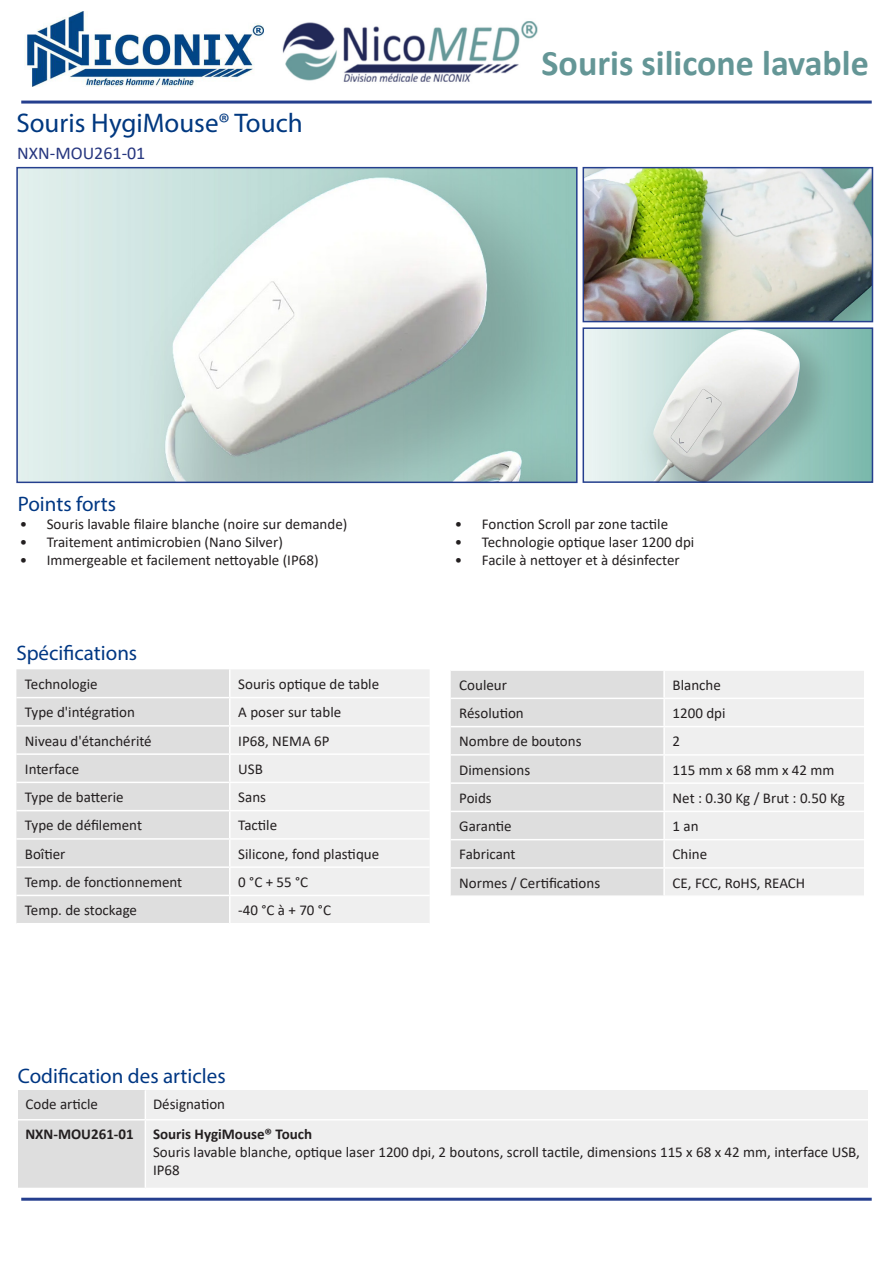
<style>
.page{position:relative;width:893px;height:1263px;background:#fff}
.page>*{position:absolute;margin:0;border:0;box-sizing:border-box;transform-origin:0 0}
.t1{font:700 36px "Calibri";color:#649696}
.t2{font:27px "Myriad Pro";color:#003880}
.t3{font:21px "Myriad Pro";color:#003783}
.t4{font:18px "Calibri";color:#26367f}
.t5{font:15px/18px "Calibri";color:#231f20}
.t6{font:700 15px "Calibri";color:#231f20}
</style>
<div class="page">
<hr style="left:21px;top:1198px;width:851px;height:3px;background:#253f8e">
<hr style="left:21px;top:101px;width:851px;height:3px;background:#253f8e">
<img style="left:586px;top:170px;width:284px;height:149px">
<div style="left:583px;top:167px;width:290px;height:155px;border:2px solid #253f8e"></div>
<img style="left:586px;top:330px;width:284px;height:150px">
<div style="left:583px;top:327px;width:290px;height:156px;border:2px solid #253f8e"></div>
<div style="left:18px;top:1090px;width:127px;height:30px;background:#dedede"></div>
<div style="left:145px;top:1090px;width:723px;height:30px;background:#efefef"></div>
<div style="left:18px;top:1120px;width:127px;height:68px;background:#dedede"></div>
<div style="left:145px;top:1120px;width:723px;height:68px;background:#efefef"></div>
<svg style="left:145px;top:1091px;width:1px;height:28px"></svg>
<hr style="left:18px;top:1119px;width:127px;height:1px;background:#fff">
<hr style="left:145px;top:1120px;width:1px;height:68px;background:#fff">
<hr style="left:145px;top:1119px;width:723px;height:1px;background:#fff">
<div style="left:16px;top:669px;width:213px;height:254px;background:#dedede"></div>
<div style="left:231px;top:669px;width:199px;height:254px;background:#efefef"></div>
<hr style="left:16px;top:697px;width:214px;height:1px;background:#fff">
<hr style="left:230px;top:697px;width:200px;height:1px;background:#fff">
<hr style="left:16px;top:725px;width:214px;height:2px;background:#fff">
<hr style="left:230px;top:725px;width:200px;height:2px;background:#fff">
<hr style="left:16px;top:753px;width:214px;height:2px;background:#fff">
<hr style="left:16px;top:782px;width:214px;height:1px;background:#fff">
<hr style="left:230px;top:753px;width:200px;height:2px;background:#fff">
<hr style="left:230px;top:782px;width:200px;height:1px;background:#fff">
<hr style="left:16px;top:810px;width:214px;height:1px;background:#fff">
<hr style="left:16px;top:838px;width:214px;height:2px;background:#fff">
<hr style="left:16px;top:866px;width:214px;height:2px;background:#fff">
<hr style="left:16px;top:895px;width:214px;height:1px;background:#fff">
<hr style="left:230px;top:810px;width:200px;height:1px;background:#fff">
<hr style="left:230px;top:838px;width:200px;height:2px;background:#fff">
<hr style="left:230px;top:866px;width:200px;height:2px;background:#fff">
<hr style="left:230px;top:895px;width:200px;height:1px;background:#fff">
<div style="left:451px;top:671px;width:212px;height:224px;background:#dedede"></div>
<div style="left:665px;top:671px;width:199px;height:224px;background:#efefef"></div>
<hr style="left:451px;top:698px;width:213px;height:1px;background:#fff">
<hr style="left:451px;top:726px;width:213px;height:1px;background:#fff">
<hr style="left:451px;top:754px;width:213px;height:2px;background:#fff">
<hr style="left:664px;top:698px;width:200px;height:1px;background:#fff">
<hr style="left:664px;top:726px;width:200px;height:1px;background:#fff">
<hr style="left:664px;top:754px;width:200px;height:2px;background:#fff">
<hr style="left:451px;top:782px;width:213px;height:2px;background:#fff">
<hr style="left:451px;top:811px;width:213px;height:1px;background:#fff">
<hr style="left:664px;top:782px;width:200px;height:2px;background:#fff">
<hr style="left:664px;top:811px;width:200px;height:1px;background:#fff">
<hr style="left:451px;top:839px;width:213px;height:1px;background:#fff">
<hr style="left:451px;top:867px;width:213px;height:2px;background:#fff">
<hr style="left:664px;top:839px;width:200px;height:1px;background:#fff">
<hr style="left:664px;top:867px;width:200px;height:2px;background:#fff">
<img style="left:19px;top:170px;width:556px;height:310px">
<div style="left:16px;top:167px;width:562px;height:316px;border:2px solid #253f8e"></div>
<img style="left:282px;top:21px;width:256px;height:61px">
<img style="left:26px;top:12px;width:237px;height:74px">
<p class="t2" style="left:16px;top:107px;width:288px">Souris HygiMouse® Touch</p>
<p class="t4" style="left:17px;top:140px;width:130px">NXN-MOU261-01</p>
<p class="t1" style="left:542px;top:38px;width:329px">Souris silicone lavable</p>
<p class="t3" style="left:18px;top:491px;width:100px">Points forts</p>
<p class="t5" style="left:20px;top:515px;width:329px">• Souris lavable filaire blanche (noire sur demande)</p>
<p class="t5" style="left:20px;top:533px;width:265px">• Traitement antimicrobien (Nano Silver)</p>
<p class="t5" style="left:20px;top:551px;width:300px">• Immergeable et facilement nettoyable (IP68)</p>
<p class="t3" style="left:16px;top:640px;width:122px">Spécifications</p>
<p class="t5" style="left:25px;top:675px;width:74px">Technologie</p>
<p class="t5" style="left:238px;top:675px;width:142px">Souris optique de table</p>
<p class="t5" style="left:25px;top:703px;width:112px">Type d'intégration</p>
<p class="t5" style="left:238px;top:703px;width:104px">A poser sur table</p>
<p class="t5" style="left:25px;top:731px;width:128px">Niveau d'étanchérité</p>
<p class="t5" style="left:238px;top:731px;width:93px">IP68, NEMA 6P</p>
<p class="t5" style="left:25px;top:759px;width:56px">Interface</p>
<p class="t5" style="left:238px;top:759px;width:26px">USB</p>
<p class="t5" style="left:25px;top:788px;width:100px">Type de batterie</p>
<p class="t5" style="left:238px;top:788px;width:29px">Sans</p>
<p class="t5" style="left:25px;top:816px;width:119px">Type de défilement</p>
<p class="t5" style="left:238px;top:816px;width:40px">Tactile</p>
<p class="t5" style="left:25px;top:844px;width:42px">Boîtier</p>
<p class="t5" style="left:238px;top:844px;width:142px">Silicone, fond plastique</p>
<p class="t5" style="left:25px;top:872px;width:159px">Temp. de fonctionnement</p>
<p class="t5" style="left:238px;top:872px;width:72px">0 °C + 55 °C</p>
<p class="t5" style="left:25px;top:901px;width:114px">Temp. de stockage</p>
<p class="t5" style="left:238px;top:901px;width:94px">-40 °C à + 70 °C</p>
<p class="t3" style="left:18px;top:1063px;width:209px">Codification des articles</p>
<p class="t5" style="left:455px;top:515px;width:215px">• Fonction Scroll par zone tactile</p>
<p class="t5" style="left:455px;top:533px;width:241px">• Technologie optique laser 1200 dpi</p>
<p class="t5" style="left:455px;top:551px;width:226px">• Facile à nettoyer et à désinfecter</p>
<p class="t5" style="left:459px;top:675px;width:49px">Couleur</p>
<p class="t5" style="left:673px;top:675px;width:50px">Blanche</p>
<p class="t5" style="left:459px;top:704px;width:66px">Résolution</p>
<p class="t5" style="left:673px;top:704px;width:54px">1200 dpi</p>
<p class="t5" style="left:459px;top:732px;width:124px">Nombre de boutons</p>
<p class="t5" style="left:673px;top:732px;width:9px">2</p>
<p class="t5" style="left:459px;top:760px;width:72px">Dimensions</p>
<p class="t5" style="left:673px;top:760px;width:163px">115 mm x 68 mm x 42 mm</p>
<p class="t5" style="left:459px;top:788px;width:34px">Poids</p>
<p class="t5" style="left:673px;top:788px;width:174px">Net : 0.30 Kg / Brut : 0.50 Kg</p>
<p class="t5" style="left:459px;top:817px;width:54px">Garantie</p>
<p class="t5" style="left:673px;top:817px;width:28px">1 an</p>
<p class="t5" style="left:459px;top:845px;width:58px">Fabricant</p>
<p class="t5" style="left:673px;top:845px;width:36px">Chine</p>
<p class="t5" style="left:459px;top:873px;width:142px">Normes / Certifications</p>
<p class="t5" style="left:673px;top:873px;width:134px">CE, FCC, RoHS, REACH</p>
<p class="t5" style="left:25px;top:1095px;width:74px">Code article</p>
<p class="t5" style="left:153px;top:1095px;width:74px">Désignation</p>
<p class="t6" style="left:25px;top:1123px;width:110px">NXN-MOU261-01</p>
<p class="t6" style="left:153px;top:1123px;width:161px">Souris HygiMouse® Touch</p>
<p class="t5" style="left:153px;top:1142px;width:708px">Souris lavable blanche, optique laser 1200 dpi, 2 boutons, scroll tactile, dimensions 115 x 68 x 42 mm, interface USB,<br>IP68</p>
</div>
